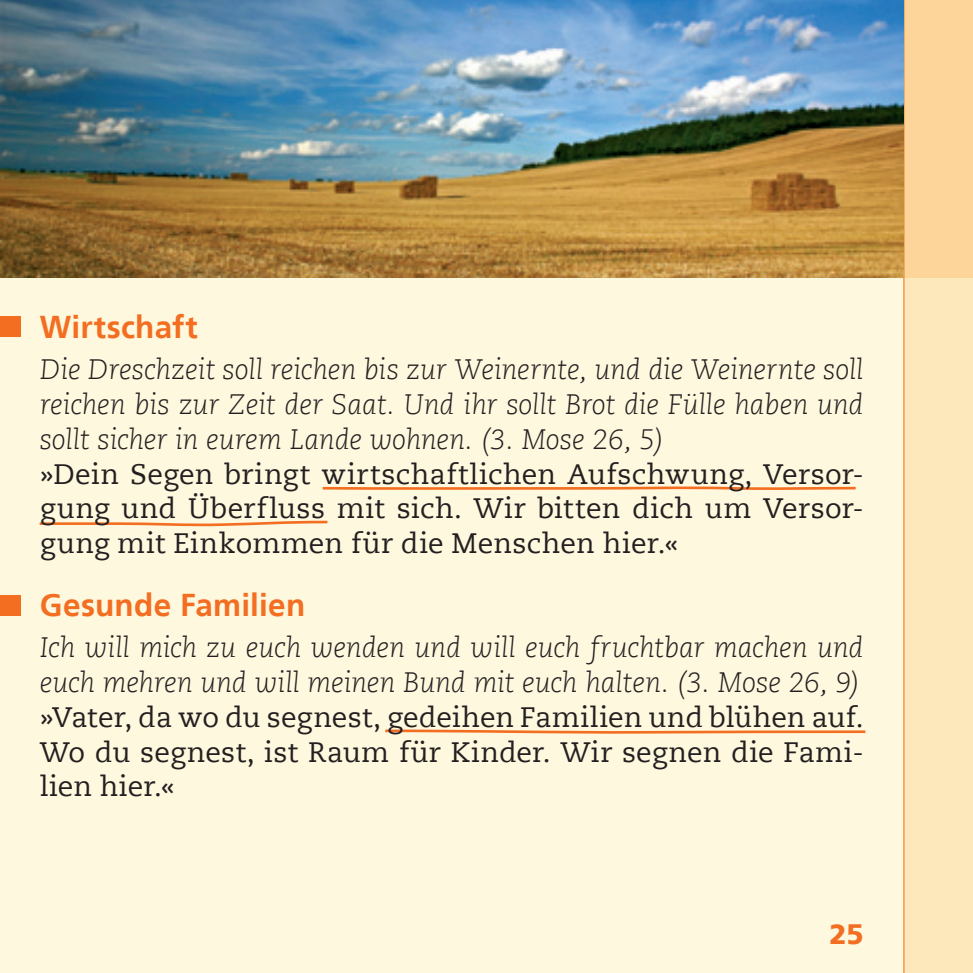
<style>
.page{position:relative;width:973px;height:973px;background:#fff}
.page>*{position:absolute;margin:0;border:0;box-sizing:border-box;transform-origin:0 0}
.t1{font:700 31.5px "Frutiger LT";letter-spacing:.01em;color:#f36e21}
.t2{font:italic 300 28px/34.6px "Caecilia LT";letter-spacing:-.005em;color:#231f20;text-align:justify}
.t3{font:28px/34.6px "Caecilia LT";letter-spacing:.01em;color:#231f20;text-align:justify}
.t4{font:900 28px "Frutiger LT";color:#f36e21}
</style>
<div class="page">
<div style="left:0;top:0;width:972px;height:972px;background:#fef8de"></div>
<svg style="left:39px;top:520px;width:289px;height:6px"></svg>
<div style="left:321px;top:486px;width:535px;height:4px;border:3px solid #f36e21;border-radius:50%"></div>
<svg style="left:385px;top:729px;width:481px;height:5px"></svg>
<svg style="left:904px;top:0;width:68px;height:972px;background:#fcdfae"></svg>
<hr style="left:903px;top:0;width:1px;height:972px;background:#f36e21">
<div style="left:0;top:316px;width:20px;height:20px;background:#f36e21"></div>
<div style="left:0;top:595px;width:20px;height:20px;background:#f36e21"></div>
<img style="left:0;top:0;width:903px;height:278px">
<p class="t1" style="left:40px;top:308px;width:159px">Wirtschaft</p>
<p class="t2" style="left:40px;top:353px;width:825px">Die Dreschzeit soll reichen bis zur Weinernte, und die Weinernte soll reichen bis zur Zeit der Saat. Und ihr sollt Brot die Fülle haben und sollt sicher in eurem Lande wohnen. (3. Mose 26, 5)</p>
<p class="t3" style="left:40px;top:457px;width:825px">»Dein Segen bringt wirtschaftlichen Aufschwung, Versor&shy;gung und Überfluss mit sich. Wir bitten dich um Versor&shy;gung mit Einkommen für die Menschen hier.«</p>
<p class="t1" style="left:40px;top:586px;width:267px">Gesunde Familien</p>
<p class="t2" style="left:40px;top:630px;width:825px">Ich will mich zu euch wenden und will euch fruchtbar machen und euch mehren und will meinen Bund mit euch halten. (3. Mose 26, 9)</p>
<p class="t3" style="left:40px;top:700px;width:825px">»Vater, da wo du segnest, gedeihen Familien und blühen auf.<br>Wo du segnest, ist Raum für Kinder. Wir segnen die Fami&shy;lien hier.«</p>
<p class="t4" style="left:829px;top:917px;width:36px">25</p>
</div>
